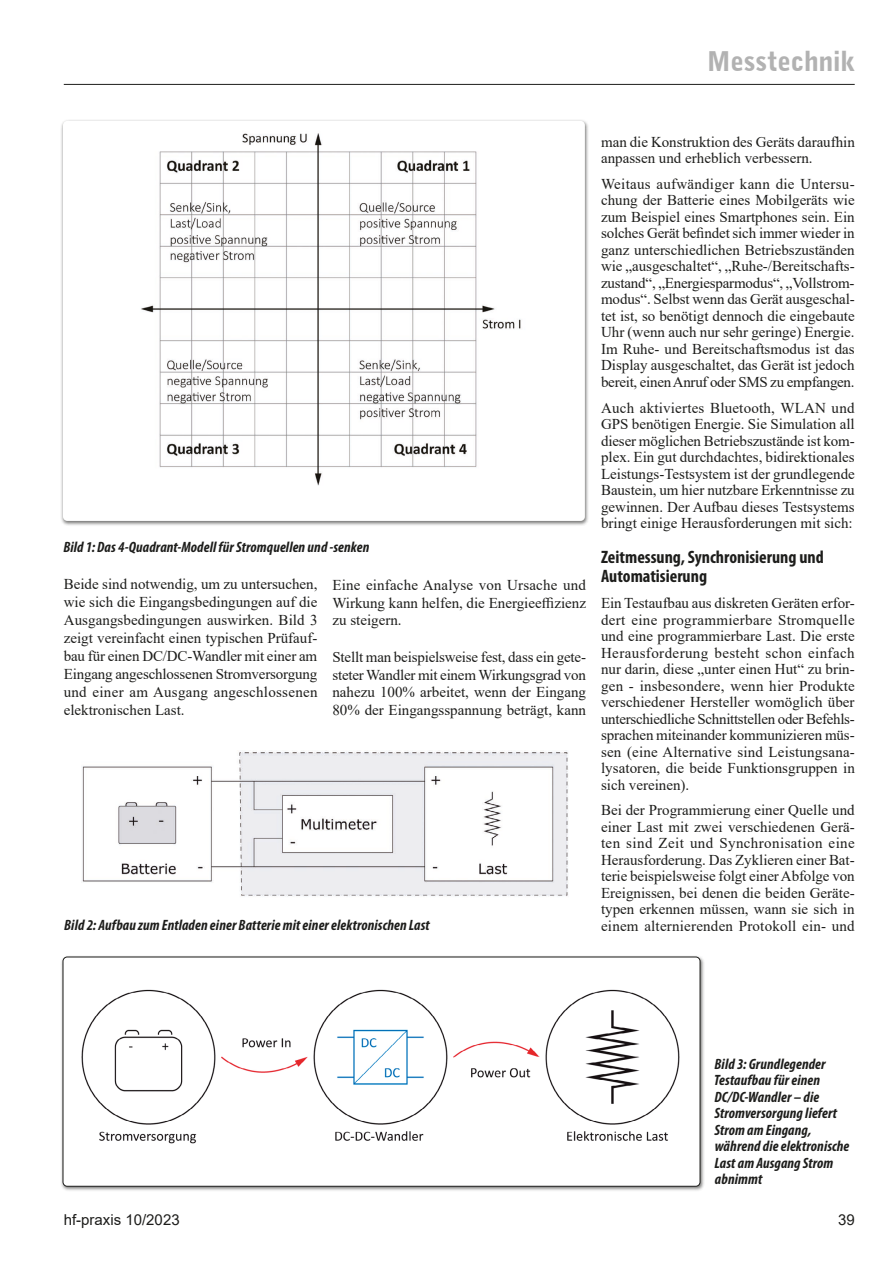
<style>
.page{position:relative;width:893px;height:1263px;background:#fff}
.page>*{position:absolute;margin:0;border:0;box-sizing:border-box;transform-origin:0 0}
.t1{font:900 27px "Bell Gothic BT";letter-spacing:-.01em;color:#b2b2b2}
.t2{font:700 condensed 18px/19.5px "Myriad Pro";color:#1d1d1b}
.t3{font:15px/16.5px "Times New Roman";color:#1d1d1b;text-align:justify}
.t4{font:italic 700 condensed 15px/16.5px "Myriad Pro";letter-spacing:.01em;color:#1d1d1b}
.t5{font:15px "Arial";color:#1d1d1b}
</style>
<div class="page">
<hr style="left:64px;top:84px;width:791px;height:1px;background:#1d1d1b">
<div style="left:60px;top:119px;width:529px;height:407px;background:#1d1d1b;opacity:.6"></div>
<div style="left:63px;top:121px;width:522px;height:400px;background:#fff;border-radius:4px"></div>
<img style="left:141px;top:133px;width:380px;height:353px">
<img style="left:81px;top:752px;width:487px;height:145px">
<div style="left:60px;top:955px;width:644px;height:236px;background:#1d1d1b;opacity:.6"></div>
<div style="left:63px;top:957px;width:637px;height:229px;background:#fff;border-radius:4px"></div>
<img style="left:81px;top:989px;width:599px;height:155px">
<div style="left:63px;top:957px;width:637px;height:229px;border:1px solid #1d1d1b;border-radius:4px"></div>
<h1 class="t1" style="left:707px;top:44px;width:150px">Messtechnik</h1>
<p class="t4" style="left:63px;top:539px;width:308px">Bild 1: Das 4-Quadrant-Modell für Stromquellen und -senken</p>
<p class="t3" style="left:64px;top:574px;width:255px;line-height:18.1px">Beide sind notwendig, um zu untersuchen, wie sich die Eingangsbedingungen auf die Ausgangsbedingungen auswirken. Bild 3 zeigt vereinfacht einen typischen Prüfauf&shy;bau für einen DC/DC-Wandler mit einer am Eingang angeschlossenen Stromversorgung und einer am Ausgang angeschlossenen elektronischen Last.</p>
<p class="t3" style="left:332px;top:576px;width:255px;line-height:17.5px">Eine einfache Analyse von Ursache und Wirkung kann helfen, die Energieeffizienz zu steigern.</p>
<p class="t3" style="left:332px;top:648px;width:255px;line-height:17.5px">Stellt man beispielsweise fest, dass ein gete&shy;steter Wandler mit einem Wirkungsgrad von nahezu 100% arbeitet, wenn der Eingang 80% der Eingangsspannung beträgt, kann</p>
<p class="t4" style="left:64px;top:916px;width:367px">Bild 2: Aufbau zum Entladen einer Batterie mit einer elektronischen Last</p>
<p class="t3" style="left:601px;top:133px;width:255px">man die Konstruktion des Geräts daraufhin anpassen und erheblich verbessern.</p>
<p class="t3" style="left:601px;top:175px;width:255px">Weitaus aufwändiger kann die Untersu&shy;chung der Batterie eines Mobilgeräts wie zum Beispiel eines Smartphones sein. Ein solches Gerät befindet sich immer wieder in ganz unterschiedlichen Betriebszuständen wie „ausgeschaltet“, „Ruhe-/Bereitschafts&shy;zustand“, „Energiesparmodus“, „Vollstrom&shy;modus“. Selbst wenn das Gerät ausgeschal&shy;tet ist, so benötigt dennoch die eingebaute Uhr (wenn auch nur sehr geringe) Energie.<br>Im Ruhe- und Bereitschaftsmodus ist das Display ausgeschaltet, das Gerät ist jedoch bereit, einen Anruf oder SMS zu empfangen.</p>
<p class="t3" style="left:601px;top:399px;width:255px">Auch aktiviertes Bluetooth, WLAN und GPS benötigen Energie. Sie Simulation all dieser möglichen Betriebszustände ist kom&shy;plex. Ein gut durchdachtes, bidirektionales Leistungs-Testsystem ist der grundlegende Baustein, um hier nutzbare Erkenntnisse zu gewinnen. Der Aufbau dieses Testsystems bringt einige Herausforderungen mit sich:</p>
<p class="t2" style="left:601px;top:547px;width:224px">Zeitmessung, Synchronisierung und<br>Automatisierung</p>
<p class="t3" style="left:601px;top:594px;width:255px">Ein Testaufbau aus diskreten Geräten erfor&shy;dert eine programmierbare Stromquelle und eine programmierbare Last. Die erste Herausforderung besteht schon einfach nur darin, diese „unter einen Hut“ zu brin&shy;gen - insbesondere, wenn hier Produkte verschiedener Hersteller womöglich über unterschiedliche Schnittstellen oder Befehls&shy;sprachen miteinander kommunizieren müs&shy;sen (eine Alternative sind Leistungsana&shy;lysatoren, die beide Funktionsgruppen in sich vereinen).</p>
<p class="t3" style="left:601px;top:801px;width:255px">Bei der Programmierung einer Quelle und einer Last mit zwei verschiedenen Gerä&shy;ten sind Zeit und Synchronisation eine Herausforderung. Das Zyklieren einer Bat&shy;terie beispielsweise folgt einer Abfolge von Ereignissen, bei denen die beiden Geräte&shy;typen erkennen müssen, wann sie sich in einem alternierenden Protokoll ein- und</p>
<p class="t4" style="left:714px;top:1055px;width:137px">Bild 3: Grundlegender<br>Testaufbau für einen<br>DC/DC-Wandler – die<br>Stromversorgung liefert<br>Strom am Eingang, während die elektronische<br>Last am Ausgang Strom abnimmt</p>
<p class="t5" style="left:64px;top:1209px;width:117px">hf-praxis 10/2023</p>
<p class="t5" style="left:838px;top:1209px;width:18px">39</p>
</div>
